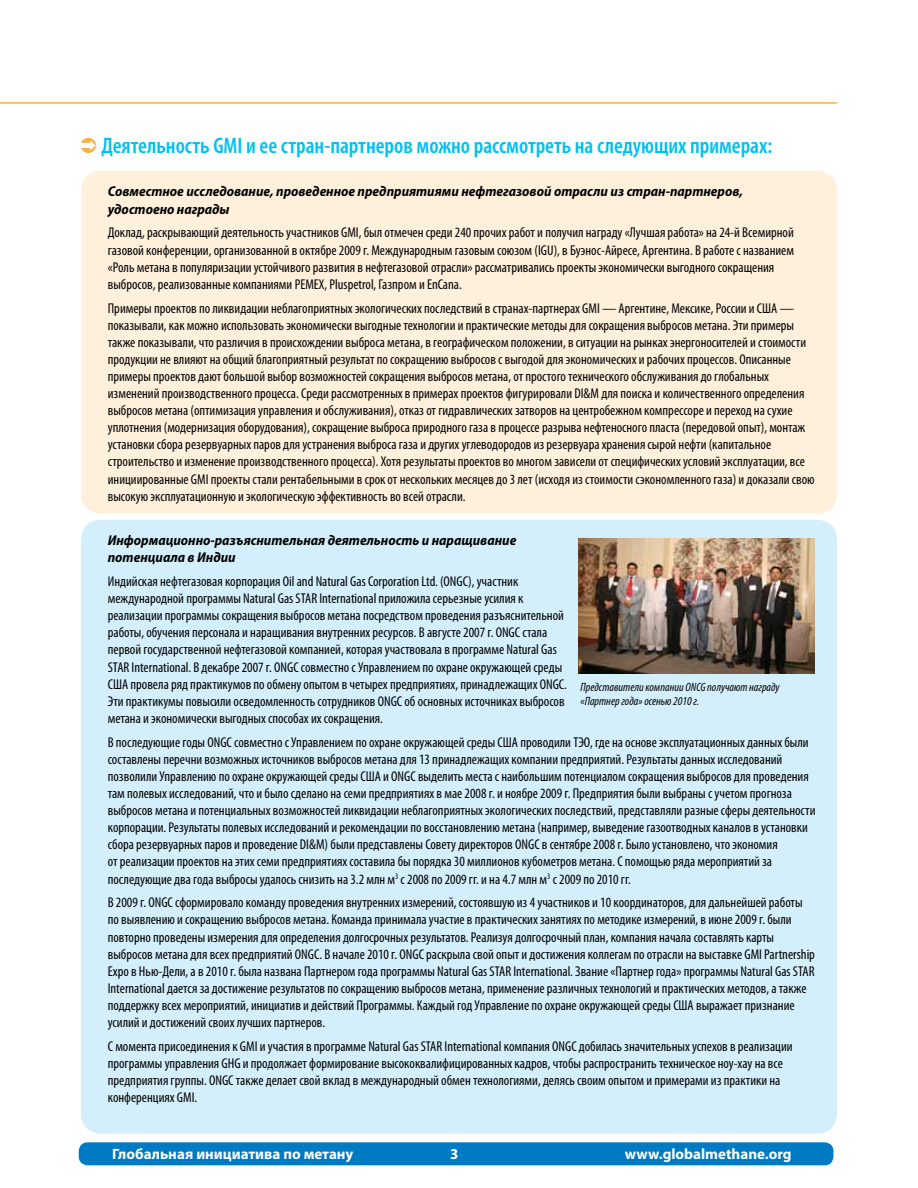
<style>
.page{position:relative;width:918px;height:1188px;background:#fff}
.page>*{position:absolute;margin:0;border:0;box-sizing:border-box;transform-origin:0 0}
.t1{font:600 condensed 22.5px "Myriad Pro";color:#00c0f3}
.t2{font:700 15px "Myriad Pro";color:#fff}
.t3{font:condensed 14.25px/17.1px "Myriad Pro";color:#000}
.t4{font:italic 700 semi-condensed 14.25px/17.1px "Myriad Pro";color:#000}
.t5{font:italic condensed 12px/14.4px "Myriad Pro";color:#000}
</style>
<div class="page">
<div style="left:81px;top:171px;width:756px;height:343px;background:#fff0dc;border-radius:20px"></div>
<hr style="left:0;top:102px;width:837px;height:2px;background:#fbb040">
<div style="left:79px;top:1142px;width:755px;height:23px;background:#007ac2;border-radius:9px"></div>
<div style="left:81px;top:520px;width:756px;height:614px;background:#d4effc;border-radius:20px"></div>
<img style="left:579px;top:539px;width:235px;height:135px">
<h1 class="t1" style="left:101px;top:133px;width:672px">Деятельность GMI и ее стран-партнеров можно рассмотреть на следующих примерах:</h1>
<p class="t4" style="left:108px;top:183px;width:637px">Совместное исследование, проведенное предприятиями нефтегазовой отрасли из стран-партнеров, удостоено награды</p>
<p class="t3" style="left:108px;top:224px;width:688px">Доклад, раскрывающий деятельность участников GMI, был отмечен среди 240 прочих работ и получил награду «Лучшая работа» на 24-й Всемирной газовой конференции, организованной в октябре 2009 г. Международным газовым союзом (IGU), в Буэнос-Айресе, Аргентина. В работе с названием «Роль метана в популяризации устойчивого развития в нефтегазовой отрасли» рассматривались проекты экономически выгодного сокращения выбросов, реализованные компаниями PEMEX, Pluspetrol, Газпром и EnCana.</p>
<p class="t3" style="left:108px;top:300px;width:708px">Примеры проектов по ликвидации неблагоприятных экологических последствий в странах-партнерах GMI — Аргентине, Мексике, России и США — показывали, как можно использовать экономически выгодные технологии и практические методы для сокращения выбросов метана. Эти примеры также показывали, что различия в происхождении выброса метана, в географическом положении, в ситуации на рынках энергоносителей и стоимости продукции не влияют на общий благоприятный результат по сокращению выбросов с выгодой для экономических и рабочих процессов. Описанные примеры проектов дают большой выбор возможностей сокращения выбросов метана, от простого технического обслуживания до глобальных изменений производственного процесса. Среди рассмотренных в примерах проектов фигурировали DI&amp;M для поиска и количественного определения выбросов метана (оптимизация управления и обслуживания), отказ от гидравлических затворов на центробежном компрессоре и переход на сухие уплотнения (модернизация оборудования), сокращение выброса природного газа в процессе разрыва нефтеносного пласта (передовой опыт), монтаж установки сбора резервуарных паров для устранения выброса газа и других углеводородов из резервуара хранения сырой нефти (капитальное строительство и изменение производственного процесса). Хотя результаты проектов во многом зависели от специфических условий эксплуатации, все инициированные GMI проекты стали рентабельными в срок от нескольких месяцев до 3 лет (исходя из стоимости сэкономленного газа) и доказали свою высокую эксплуатационную и экологическую эффективность во всей отрасли.</p>
<p class="t4" style="left:108px;top:532px;width:410px">Информационно-разъяснительная деятельность и наращивание потенциала в Индии</p>
<p class="t3" style="left:108px;top:573px;width:461px">Индийская нефтегазовая корпорация Oil and Natural Gas Corporation Ltd. (ONGC), участник международной программы Natural Gas STAR International приложила серьезные усилия к реализации программы сокращения выбросов метана посредством проведения разъяснительной работы, обучения персонала и наращивания внутренних ресурсов. В августе 2007 г. ONGC стала первой государственной нефтегазовой компанией, которая участвовала в программе Natural Gas STAR International. В декабре 2007 г. ONGC совместно с Управлением по охране окружающей среды США провела ряд практикумов по обмену опытом в четырех предприятиях, принадлежащих ONGC.<br>Эти практикумы повысили осведомленность сотрудников ONGC об основных источниках выбросов метана и экономически выгодных способах их сокращения.</p>
<p class="t3" style="left:108px;top:734px;width:709px">В последующие годы ONGC совместно с Управлением по охране окружающей среды США проводили ТЭО, где на основе эксплуатационных данных были составлены перечни возможных источников выбросов метана для 13 принадлежащих компании предприятий. Результаты данных исследований позволили Управлению по охране окружающей среды США и ONGC выделить места с наибольшим потенциалом сокращения выбросов для проведения там полевых исследований, что и было сделано на семи предприятиях в мае 2008 г. и ноябре 2009 г. Предприятия были выбраны с учетом прогноза выбросов метана и потенциальных возможностей ликвидации неблагоприятных экологических последствий, представляли разные сферы деятельности корпорации. Результаты полевых исследований и рекомендации по восстановлению метана (например, выведение газоотводных каналов в установки сбора резервуарных паров и проведение DI&amp;M) были представлены Совету директоров ONGC в сентябре 2008 г. Было установлено, что экономия<br>от реализации проектов на этих семи предприятиях составила бы порядка 30 миллионов кубометров метана. С помощью ряда мероприятий за последующие два года выбросы удалось снизить на 3.2 млн м<sup>3</sup> с 2008 по 2009 гг. и на 4.7 млн м<sup>3</sup> с 2009 по 2010 гг.</p>
<p class="t3" style="left:108px;top:894px;width:709px">В 2009 г. ONGC сформировало команду проведения внутренних измерений, состоявшую из 4 участников и 10 координаторов, для дальнейшей работы по выявлению и сокращению выбросов метана. Команда принимала участие в практических занятиях по методике измерений, в июне 2009 г. были повторно проведены измерения для определения долгосрочных результатов. Реализуя долгосрочный план, компания начала составлять карты выбросов метана для всех предприятий ONGC. В начале 2010 г. ONGC раскрыла свой опыт и достижения коллегам по отрасли на выставке GMI Partnership Expo в Нью-Дели, а в 2010 г. была названа Партнером года программы Natural Gas STAR International. Звание «Партнер года» программы Natural Gas STAR International дается за достижение результатов по сокращению выбросов метана, применение различных технологий и практических методов, а также поддержку всех мероприятий, инициатив и действий Программы. Каждый год Управление по охране окружающей среды США выражает признание усилий и достижений своих лучших партнеров.</p>
<p class="t3" style="left:108px;top:1038px;width:686px">С момента присоединения к GMI и участия в программе Natural Gas STAR International компания ONGC добилась значительных успехов в реализации программы управления GHG и продолжает формирование высококвалифицированных кадров, чтобы распространить техническое ноу-хау на все предприятия группы. ONGC также делает свой вклад в международный обмен технологиями, делясь своим опытом и примерами из практики на конференциях GMI.</p>
<p class="t5" style="left:580px;top:680px;width:201px">Представители компании ONCG получают награду «Партнер года» осенью 2010 г.</p>
<p class="t2" style="left:112px;top:1146px;width:243px">Глобальная инициатива по метану</p>
<p class="t2" style="left:450px;top:1146px;width:10px">3</p>
<p class="t2" style="left:625px;top:1146px;width:168px">www.globalmethane.org</p>
</div>
